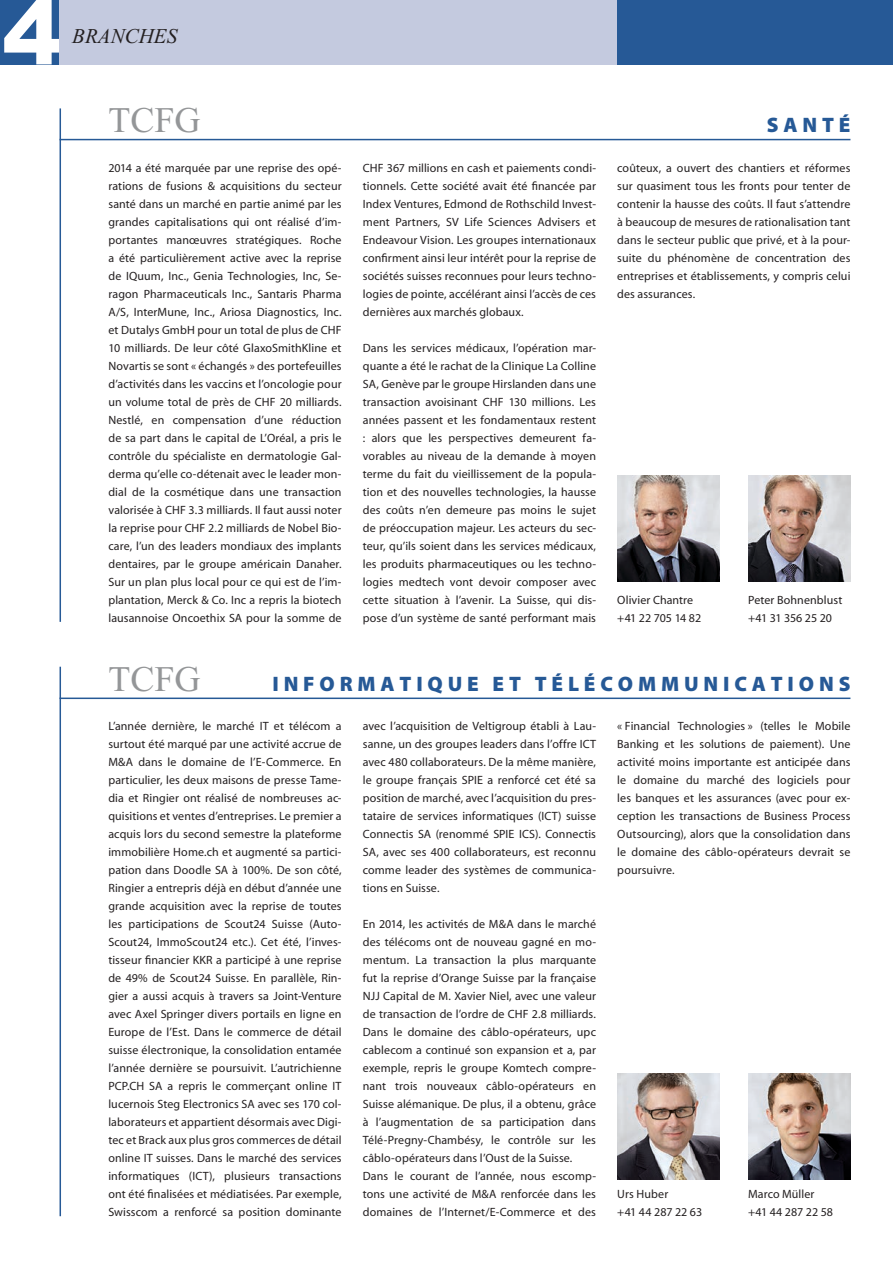
<style>
.page{position:relative;width:893px;height:1263px;background:#fff}
.page>*{position:absolute;margin:0;border:0;box-sizing:border-box;transform-origin:0 0}
.t1{font:900 88.5px "Arial";color:#fff}
.t2{font:36px "Times New Roman";color:#949698}
.t3{font:800 21px "Myriadfrom MM";letter-spacing:.23em;color:#265996}
.t4{font:italic 21px "Times New Roman";color:#231f20}
.t5{font:12px/18px "Myriadfrom MM";letter-spacing:.01em;color:#231f20;text-align:justify}
.t6{font:12px "Myriadfrom MM";letter-spacing:-.01em;color:#231f20}
</style>
<div class="page">
<div style="left:0;top:0;width:63px;height:64px;background:#265996"></div>
<div style="left:60px;top:0;width:557px;height:64px;background:#c4cadf"></div>
<div style="left:617px;top:0;width:276px;height:64px;background:#265996"></div>
<hr style="left:60px;top:139px;width:790px;height:1px;background:#265996">
<hr style="left:60px;top:108px;width:1px;height:514px;background:#265996">
<hr style="left:60px;top:697px;width:790px;height:2px;background:#265996">
<hr style="left:60px;top:667px;width:1px;height:549px;background:#265996">
<img style="left:617px;top:475px;width:102px;height:106px">
<img style="left:617px;top:1073px;width:102px;height:107px">
<img style="left:748px;top:475px;width:102px;height:106px">
<img style="left:748px;top:1073px;width:102px;height:107px">
<h1 class="t1" style="left:2px;top:-31px;width:61px">4</h1>
<h3 class="t4" style="left:72px;top:24px;width:106px">BRANCHES</h3>
<h2 class="t2" style="left:108px;top:100px;width:94px">TCFG</h2>
<p class="t5" style="left:108px;top:159px;width:235px">2014 a été marquée par une reprise des opé&shy;rations de fusions &amp; acquisitions du secteur santé dans un marché en partie animé par les grandes capitalisations qui ont réalisé d’im&shy;portantes manœuvres stratégiques. Roche a été particulièrement active avec la reprise de IQuum, Inc., Genia Technologies, Inc, Se&shy;ragon Pharmaceuticals Inc., Santaris Pharma A/S, InterMune, Inc., Ariosa Diagnostics, Inc. et Dutalys GmbH pour un total de plus de CHF 10 milliards. De leur côté GlaxoSmithKline et Novartis se sont « échangés » des portefeuilles d’activités dans les vaccins et l’oncologie pour un volume total de près de CHF 20 milliards.<br>Nestlé, en compensation d’une réduction de sa part dans le capital de L’Oréal, a pris le contrôle du spécialiste en dermatologie Gal&shy;derma qu’elle co-détenait avec le leader mon&shy;dial de la cosmétique dans une transaction valorisée à CHF 3.3 milliards. Il faut aussi noter la reprise pour CHF 2.2 milliards de Nobel Bio&shy;care, l’un des leaders mondiaux des implants dentaires, par le groupe américain Danaher.<br>Sur un plan plus local pour ce qui est de l’im&shy;plantation, Merck &amp; Co. Inc a repris la biotech lausannoise Oncoethix SA pour la somme de</p>
<p class="t5" style="left:363px;top:159px;width:235px">CHF 367 millions en cash et paiements condi&shy;tionnels. Cette société avait été financée par Index Ventures, Edmond de Rothschild Invest&shy;ment Partners, SV Life Sciences Advisers et Endeavour Vision. Les groupes internationaux confirment ainsi leur intérêt pour la reprise de sociétés suisses reconnues pour leurs techno&shy;logies de pointe, accélérant ainsi l’accès de ces dernières aux marchés globaux.</p>
<p class="t5" style="left:363px;top:339px;width:235px">Dans les services médicaux, l’opération mar&shy;quante a été le rachat de la Clinique La Colline SA, Genève par le groupe Hirslanden dans une transaction avoisinant CHF 130 millions. Les années passent et les fondamentaux restent : alors que les perspectives demeurent fa&shy;vorables au niveau de la demande à moyen terme du fait du vieillissement de la popula&shy;tion et des nouvelles technologies, la hausse des coûts n’en demeure pas moins le sujet de préoccupation majeur. Les acteurs du sec&shy;teur, qu’ils soient dans les services médicaux, les produits pharmaceutiques ou les techno&shy;logies medtech vont devoir composer avec cette situation à l’avenir. La Suisse, qui dis&shy;pose d’un système de santé performant mais</p>
<h3 class="t3" style="left:767px;top:114px;width:85px">SANTÉ</h3>
<p class="t5" style="left:617px;top:159px;width:235px">coûteux, a ouvert des chantiers et réformes sur quasiment tous les fronts pour tenter de contenir la hausse des coûts. Il faut s’attendre à beaucoup de mesures de rationalisation tant dans le secteur public que privé, et à la pour&shy;suite du phénomène de concentration des entreprises et établissements, y compris celui des assurances.</p>
<p class="t5" style="left:617px;top:591px;width:77px">Olivier Chantre</p>
<p class="t5" style="left:748px;top:591px;width:96px">Peter Bohnenblust</p>
<p class="t6" style="left:617px;top:612px;width:85px">+41 22 705 14 82</p>
<p class="t6" style="left:748px;top:612px;width:86px">+41 31 356 25 20</p>
<h2 class="t2" style="left:108px;top:659px;width:94px">TCFG</h2>
<h3 class="t3" style="left:272px;top:672px;width:579px">INFORMATIQUE ET TÉLÉCOMMUNICATIONS</h3>
<p class="t5" style="left:108px;top:717px;width:235px">L’année dernière, le marché IT et télécom a surtout été marqué par une activité accrue de M&amp;A dans le domaine de l’E-Commerce. En particulier, les deux maisons de presse Tame&shy;dia et Ringier ont réalisé de nombreuses ac&shy;quisitions et ventes d’entreprises. Le premier a acquis lors du second semestre la plateforme immobilière Home.ch et augmenté sa partici&shy;pation dans Doodle SA à 100%. De son côté, Ringier a entrepris déjà en début d’année une grande acquisition avec la reprise de toutes les participations de Scout24 Suisse (Auto-Scout24, ImmoScout24 etc.). Cet été, l’inves&shy;tisseur financier KKR a participé à une reprise de 49% de Scout24 Suisse. En parallèle, Rin&shy;gier a aussi acquis à travers sa Joint-Venture avec Axel Springer divers portails en ligne en Europe de l’Est. Dans le commerce de détail suisse électronique, la consolidation entamée l’année dernière se poursuivit. L’autrichienne PCP.CH SA a repris le commerçant online IT lucernois Steg Electronics SA avec ses 170 col&shy;laborateurs et appartient désormais avec Digi&shy;tec et Brack aux plus gros commerces de détail online IT suisses. Dans le marché des services informatiques (ICT), plusieurs transactions ont été finalisées et médiatisées. Par exemple, Swisscom a renforcé sa position dominante</p>
<p class="t5" style="left:363px;top:717px;width:235px">avec l’acquisition de Veltigroup établi à Lau&shy;sanne, un des groupes leaders dans l’offre ICT avec 480 collaborateurs. De la même manière, le groupe français SPIE a renforcé cet été sa position de marché, avec l’acquisition du pres&shy;tataire de services informatiques (ICT) suisse Connectis SA (renommé SPIE ICS). Connectis SA, avec ses 400 collaborateurs, est reconnu comme leader des systèmes de communica&shy;tions en Suisse.</p>
<p class="t5" style="left:363px;top:915px;width:235px;text-align:left">En 2014, les activités de M&amp;A dans le marché des télécoms ont de nouveau gagné en mo&shy;mentum. La transaction la plus marquante fut la reprise d’Orange Suisse par la française NJJ Capital de M. Xavier Niel, avec une valeur de transaction de l’ordre de CHF 2.8 milliards.<br>Dans le domaine des câblo-opérateurs, upc cablecom a continué son expansion et a, par exemple, repris le groupe Komtech compre&shy;nant trois nouveaux câblo-opérateurs en Suisse alémanique. De plus, il a obtenu, grâce à l’augmentation de sa participation dans Télé-Pregny-Chambésy, le contrôle sur les câblo-opérateurs dans l’Oust de la Suisse.<br>Dans le courant de l’année, nous escomp&shy;tons une activité de M&amp;A renforcée dans les domaines de l’Internet/E-Commerce et des</p>
<p class="t5" style="left:617px;top:717px;width:235px">« Financial Technologies » (telles le Mobile Banking et les solutions de paiement). Une activité moins importante est anticipée dans le domaine du marché des logiciels pour les banques et les assurances (avec pour ex&shy;ception les transactions de Business Process Outsourcing), alors que la consolidation dans le domaine des câblo-opérateurs devrait se poursuivre.</p>
<p class="t5" style="left:617px;top:1185px;width:52px">Urs Huber</p>
<p class="t5" style="left:748px;top:1185px;width:68px">Marco Müller</p>
<p class="t5" style="left:617px;top:1203px;width:86px">+41 44 287 22 63</p>
<p class="t5" style="left:748px;top:1203px;width:86px">+41 44 287 22 58</p>
</div>
